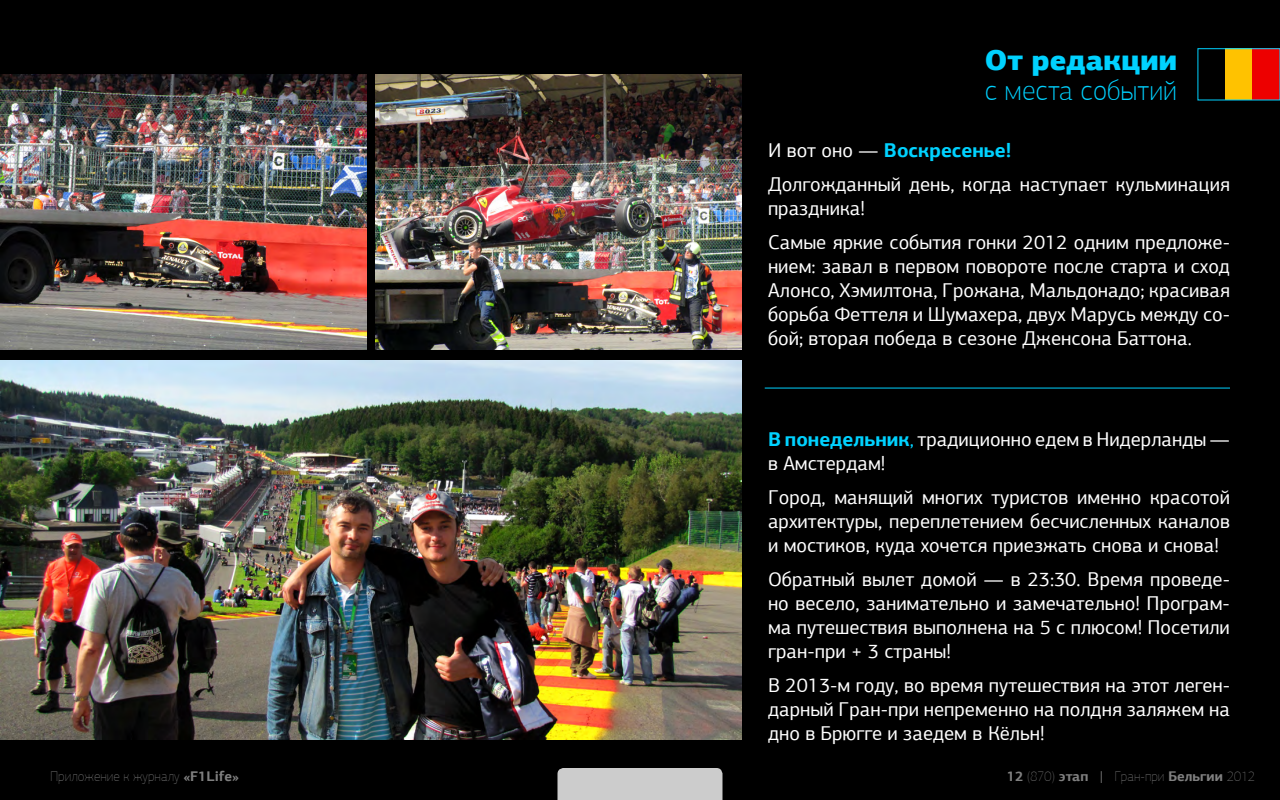
<style>
.page{position:relative;width:1280px;height:800px;background:#000}
.page>*{position:absolute;margin:0;border:0;box-sizing:border-box;transform-origin:0 0}
.t1{font:900 28.8px "PF Agora Sans Pro";color:#00d2ff}
.t2{font:100 28.5px "PF Agora Sans Pro";color:#00d2ff}
.t3{font:20px/24px "PF Agora Sans Pro";color:#fff;text-align:justify}
.t4{font:14px "PF Agora Sans Pro X Thin";color:#808080}
.s1{font-weight:700;color:#00d2ff}
.s2{color:#00d2ff}
.s3{font-family:"PF Agora Sans Pro";font-weight:700}
.s4{font-family:"PF Agora Sans Pro"}
</style>
<div class="page">
<div style="left:1225px;top:49px;width:28px;height:51px;background:#ffc200"></div>
<div style="left:1253px;top:49px;width:27px;height:51px;background:#ed0000"></div>
<div style="left:1197px;top:48px;width:83px;height:52px;border:1px solid #00d2ff"></div>
<img style="left:0;top:361px;width:742px;height:379px">
<img style="left:0;top:74px;width:367px;height:275px">
<img style="left:375px;top:74px;width:367px;height:275px">
<hr style="left:765px;top:388px;width:465px;height:1px;background:#00d2ff">
<div style="left:558px;top:768px;width:164px;height:32px;background:#ccc"></div>
<h1 class="t1" style="left:985px;top:42px;width:194px">От редакции</h1>
<h2 class="t2" style="left:985px;top:74px;width:194px">с места событий</h2>
<p class="t3" style="left:768px;top:133px;width:464px;line-height:34px">И вот оно — <span class="s1">Воскресенье!<br></span>Долгожданный день, когда наступает кульминация</p>
<p class="t3" style="left:768px;top:191px;width:463px;line-height:34px">праздника!<br>Самые яркие события гонки 2012 одним предложе-</p>
<p class="t3" style="left:768px;top:254px;width:464px">нием: завал в первом повороте после старта и сход Алонсо, Хэмилтона, Грожана, Мальдонадо; красивая борьба Феттеля и Шумахера, двух Марусь между со&shy;бой; вторая победа в сезоне Дженсона Баттона.</p>
<p class="t3" style="left:768px;top:427px;width:463px"><span class="s1">В понедельник</span><span class="s2">,</span> традиционно едем в Нидерланды — в Амстердам!</p>
<p class="t3" style="left:768px;top:485px;width:464px">Город, манящий многих туристов именно красотой архитектуры, переплетением бесчисленных каналов и мостиков, куда хочется приезжать снова и снова!</p>
<p class="t3" style="left:768px;top:567px;width:463px">Обратный вылет домой — в 23:30. Время проведе&shy;но весело, занимательно и замечательно! Програм&shy;ма путешествия выполнена на 5 с плюсом! Посетили гран-при + 3 страны!</p>
<p class="t3" style="left:768px;top:673px;width:464px">В 2013-м году, во время путешествия на этот леген&shy;дарный Гран-при непременно на полдня заляжем на дно в Брюгге и заедем в Кёльн!</p>
<p class="t4" style="left:50px;top:768px;width:191px">Приложение к журналу <span class="s3">«F1Life»</span></p>
<p class="t4" style="left:1007px;top:768px;width:250px"><span class="s3">12</span> (870) <span class="s3">этап</span> <span class="s4">|</span> Гран-при <span class="s3">Бельгии</span> 2012</p>
</div>
